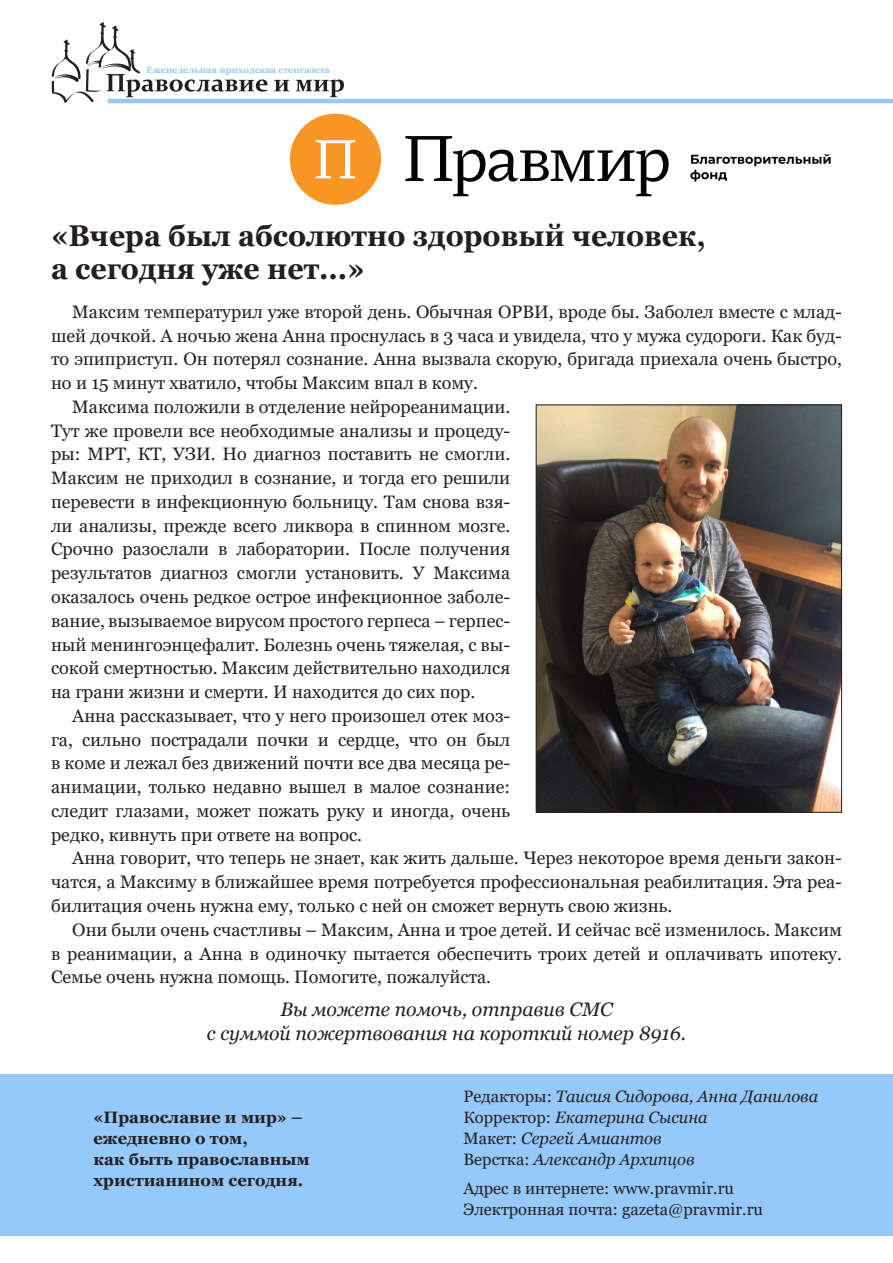
<style>
.page{position:relative;width:893px;height:1263px;background:#fff}
.page>*{position:absolute;margin:0;border:0;box-sizing:border-box;transform-origin:0 0}
.Zagolovok{font:700 30px/33px "Georgia";color:#231f20;scale:.95 1}
.Преамбула{font:italic 19.5px/24px "Georgia";color:#231f20;text-align:center}
.Text{font:18px/23.7px "Georgia";color:#231f20;text-align:justify}
.t1{font:italic 16.5px/21px "Georgia";color:#231f20}
.t2{font:700 16.5px/21px "Georgia";color:#231f20}
.t3{font:16.5px/21px "Georgia";color:#231f20}
.t4{font:700 9px "Georgia";color:#96c8fa}
.s1{font-style:normal}
</style>
<div class="page">
<div style="left:0;top:1074px;width:893px;height:162px;background:#96c8fa"></div>
<svg style="left:52px;top:22px;width:215px;height:81px"></svg>
<svg style="left:274px;top:80px;width:15px;height:11px"></svg>
<svg style="left:296px;top:79px;width:48px;height:18px"></svg>
<hr style="left:108px;top:99px;width:785px;height:4px;background:#96c8fa">
<svg style="left:405px;top:136px;width:264px;height:60px"></svg>
<svg style="left:690px;top:154px;width:141px;height:28px"></svg>
<div style="left:290px;top:114px;width:91px;height:91px;background:#f79622;border-radius:50%"></div>
<svg style="left:316px;top:140px;width:39px;height:38px"></svg>
<img style="left:538px;top:406px;width:302px;height:405px">
<div style="left:536px;top:404px;width:306px;height:409px;border:1px solid #231f20"></div>
<p class="t4" style="left:147px;top:64px;width:185px">Еженедельная приходская стенгазета</p>
<p class="Zagolovok" style="left:51px;top:219px;width:691px">«Вчера был абсолютно здоровый человек, а сегодня уже нет...»</p>
<p class="Text" style="left:51px;top:300px;width:792px;text-indent:21px">Максим температурил уже второй день. Обычная ОРВИ, вроде бы. Заболел вместе с млад&shy;шей дочкой. А ночью жена Анна проснулась в 3 часа и увидела, что у мужа судороги. Как буд&shy;то эпиприступ. Он потерял сознание. Анна вызвала скорую, бригада приехала очень быстро, но и 15 минут хватило, чтобы Максим впал в кому.</p>
<p class="Text" style="left:51px;top:395px;width:461px;text-indent:21px">Максима положили в отделение нейрореанимации.<br>Тут же провели все необходимые анализы и процеду&shy;ры: МРТ, КТ, УЗИ. Но диагноз поставить не смогли.<br>Максим не приходил в сознание, и тогда его решили перевести в инфекционную больницу. Там снова взя&shy;ли анализы, прежде всего ликвора в спинном мозге.<br>Срочно разослали в лаборатории. После получения результатов диагноз смогли установить. У Максима оказалось очень редкое острое инфекционное заболе&shy;вание, вызываемое вирусом простого герпеса – герпес&shy;ный менингоэнцефалит. Болезнь очень тяжелая, с вы&shy;сокой смертностью. Максим действительно находился на грани жизни и смерти. И находится до сих пор.</p>
<p class="Text" style="left:51px;top:704px;width:461px;text-indent:21px">Анна рассказывает, что у него произошел отек моз&shy;га, сильно пострадали почки и сердце, что он был в коме и лежал без движений почти все два месяца ре&shy;анимации, только недавно вышел в малое сознание: следит глазами, может пожать руку и иногда, очень редко, кивнуть при ответе на вопрос.</p>
<p class="Text" style="left:51px;top:847px;width:792px;text-indent:21px">Анна говорит, что теперь не знает, как жить дальше. Через некоторое время деньги закон&shy;чатся, а Максиму в ближайшее время потребуется профессиональная реабилитация. Эта реа&shy;билитация очень нужна ему, только с ней он сможет вернуть свою жизнь.</p>
<p class="Text" style="left:51px;top:918px;width:792px;text-indent:21px">Они были очень счастливы – Максим, Анна и трое детей. И сейчас всё изменилось. Максим в реанимации, а Анна в одиночку пытается обеспечить троих детей и оплачивать ипотеку.<br>Семье очень нужна помощь. Помогите, пожалуйста.</p>
<p class="Преамбула" style="left:207px;top:997px;width:481px">Вы можете помочь, отправив СМС<br>с суммой пожертвования на короткий номер 8916.</p>
<p class="t2" style="left:94px;top:1106px;width:218px">«Православие и мир» – ежедневно о том,<br>как быть православным христианином сегодня.</p>
<p class="t1" style="left:463px;top:1086px;width:356px"><span class="s1">Редакторы:</span> Таисия Сидорова, Анна Данилова<br><span class="s1">Корректор:</span> Екатерина Сысина<br><span class="s1">Макет:</span> Сергей Амиантов<br><span class="s1">Верстка:</span> Александр Архипцов</p>
<p class="t3" style="left:463px;top:1178px;width:301px">Адрес в интернете: www.pravmir.ru<br>Электронная почта: gazeta@pravmir.ru</p>
</div>
